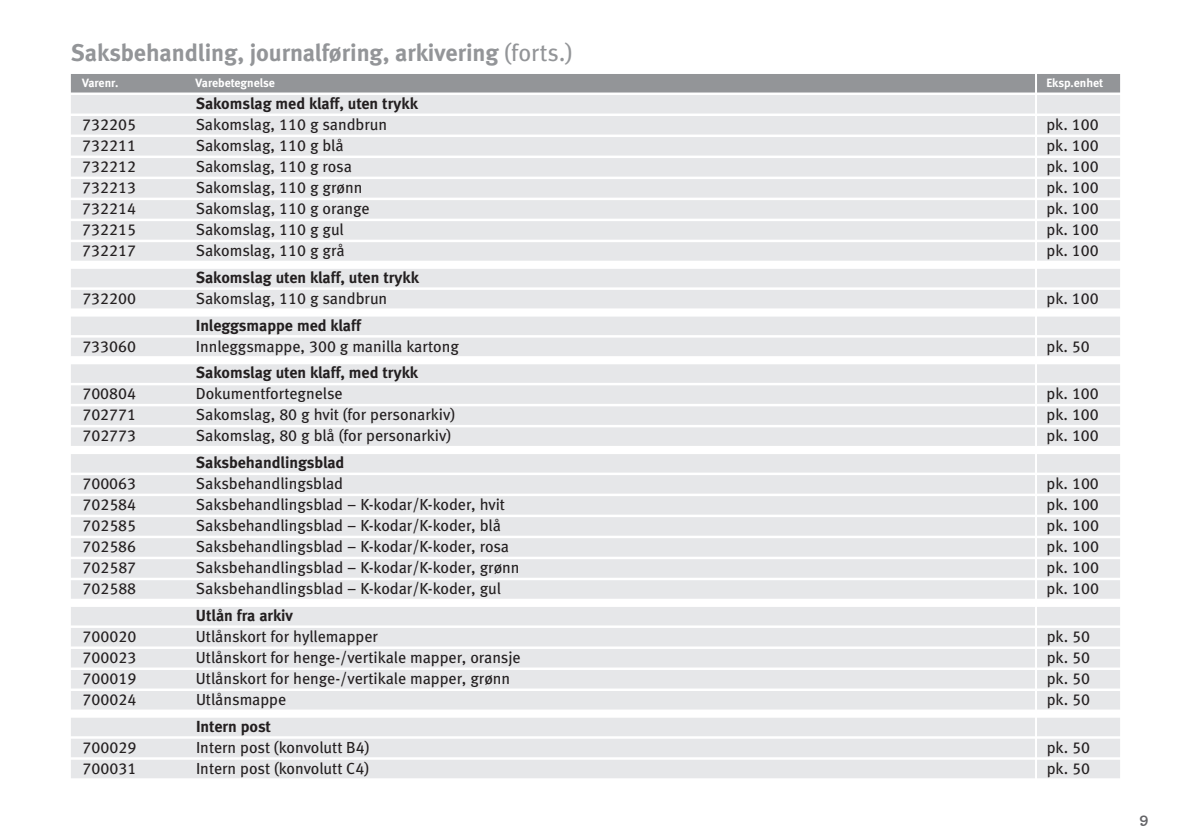
<style>
.page{position:relative;width:1191px;height:840px;background:#fff}
.page>*{position:absolute;margin:0;border:0;box-sizing:border-box;transform-origin:0 0}
.t1{font:24px "Meta Bold LF";color:#939598}
.t2{font:16px "Meta Book LF";color:#231f20}
.t3{font:16px "Meta Bold LF";color:#231f20}
.t4{font:700 16px "Archer";color:#636366}
.t5{font:12px "Meta Bold LF";color:#fff}
.s1{font-family:"Meta Book LF"}
</style>
<div class="page">
<div style="left:71px;top:74px;width:1049px;height:18px;background:#939598"></div>
<div style="left:71px;top:95px;width:1049px;height:18px;background:#e6e7e9"></div>
<div style="left:71px;top:116px;width:1049px;height:18px;background:#e6e7e9"></div>
<div style="left:71px;top:137px;width:1049px;height:18px;background:#e6e7e9"></div>
<div style="left:71px;top:158px;width:1049px;height:18px;background:#e6e7e9"></div>
<div style="left:71px;top:179px;width:1049px;height:18px;background:#e6e7e9"></div>
<div style="left:71px;top:200px;width:1049px;height:18px;background:#e6e7e9"></div>
<div style="left:71px;top:221px;width:1049px;height:18px;background:#e6e7e9"></div>
<div style="left:71px;top:242px;width:1049px;height:18px;background:#e6e7e9"></div>
<div style="left:71px;top:269px;width:1049px;height:18px;background:#e6e7e9"></div>
<div style="left:71px;top:290px;width:1049px;height:18px;background:#e6e7e9"></div>
<div style="left:71px;top:316px;width:1049px;height:19px;background:#e6e7e9"></div>
<div style="left:71px;top:337px;width:1049px;height:19px;background:#e6e7e9"></div>
<div style="left:71px;top:364px;width:1049px;height:18px;background:#e6e7e9"></div>
<div style="left:71px;top:385px;width:1049px;height:18px;background:#e6e7e9"></div>
<div style="left:71px;top:406px;width:1049px;height:18px;background:#e6e7e9"></div>
<div style="left:71px;top:427px;width:1049px;height:18px;background:#e6e7e9"></div>
<div style="left:71px;top:454px;width:1049px;height:18px;background:#e6e7e9"></div>
<div style="left:71px;top:475px;width:1049px;height:18px;background:#e6e7e9"></div>
<div style="left:71px;top:496px;width:1049px;height:18px;background:#e6e7e9"></div>
<div style="left:71px;top:517px;width:1049px;height:18px;background:#e6e7e9"></div>
<div style="left:71px;top:538px;width:1049px;height:18px;background:#e6e7e9"></div>
<div style="left:71px;top:559px;width:1049px;height:18px;background:#e6e7e9"></div>
<div style="left:71px;top:580px;width:1049px;height:18px;background:#e6e7e9"></div>
<div style="left:71px;top:606px;width:1049px;height:19px;background:#e6e7e9"></div>
<div style="left:71px;top:627px;width:1049px;height:19px;background:#e6e7e9"></div>
<div style="left:71px;top:648px;width:1049px;height:19px;background:#e6e7e9"></div>
<div style="left:71px;top:669px;width:1049px;height:19px;background:#e6e7e9"></div>
<div style="left:71px;top:690px;width:1049px;height:19px;background:#e6e7e9"></div>
<div style="left:71px;top:717px;width:1049px;height:18px;background:#e6e7e9"></div>
<div style="left:71px;top:738px;width:1049px;height:18px;background:#e6e7e9"></div>
<div style="left:71px;top:759px;width:1049px;height:18px;background:#e6e7e9"></div>
<hr style="left:1035px;top:43px;width:2px;height:754px;background:#fff">
<h1 class="t1" style="left:71px;top:39px;width:503px">Saksbehandling, journalføring, arkivering <span class="s1">(forts.)</span></h1>
<p class="t5" style="left:82px;top:75px;width:38px">Varenr.</p>
<p class="t5" style="left:196px;top:75px;width:81px">Varebetegnelse</p>
<p class="t5" style="left:1046px;top:75px;width:58px">Eksp.enhet</p>
<p class="t3" style="left:196px;top:94px;width:224px">Sakomslag med klaff, uten trykk</p>
<p class="t2" style="left:82px;top:115px;width:55px">732205</p>
<p class="t2" style="left:196px;top:115px;width:193px">Sakomslag, 110 g sandbrun</p>
<p class="t2" style="left:1046px;top:115px;width:54px">pk. 100</p>
<p class="t2" style="left:82px;top:136px;width:55px">732211</p>
<p class="t2" style="left:196px;top:136px;width:149px">Sakomslag, 110 g blå</p>
<p class="t2" style="left:1046px;top:136px;width:54px">pk. 100</p>
<p class="t2" style="left:82px;top:157px;width:55px">732212</p>
<p class="t2" style="left:196px;top:157px;width:158px">Sakomslag, 110 g rosa</p>
<p class="t2" style="left:1046px;top:157px;width:54px">pk. 100</p>
<p class="t2" style="left:82px;top:178px;width:55px">732213</p>
<p class="t2" style="left:196px;top:178px;width:168px">Sakomslag, 110 g grønn</p>
<p class="t2" style="left:1046px;top:178px;width:54px">pk. 100</p>
<p class="t2" style="left:82px;top:199px;width:55px">732214</p>
<p class="t2" style="left:196px;top:199px;width:175px">Sakomslag, 110 g orange</p>
<p class="t2" style="left:1046px;top:199px;width:54px">pk. 100</p>
<p class="t2" style="left:82px;top:220px;width:55px">732215</p>
<p class="t2" style="left:196px;top:220px;width:150px">Sakomslag, 110 g gul</p>
<p class="t2" style="left:1046px;top:220px;width:54px">pk. 100</p>
<p class="t2" style="left:82px;top:241px;width:55px">732217</p>
<p class="t2" style="left:196px;top:241px;width:150px">Sakomslag, 110 g grå</p>
<p class="t2" style="left:1046px;top:241px;width:54px">pk. 100</p>
<p class="t3" style="left:196px;top:268px;width:225px">Sakomslag uten klaff, uten trykk</p>
<p class="t2" style="left:82px;top:289px;width:55px">732200</p>
<p class="t2" style="left:196px;top:289px;width:193px">Sakomslag, 110 g sandbrun</p>
<p class="t2" style="left:1046px;top:289px;width:54px">pk. 100</p>
<p class="t3" style="left:196px;top:315px;width:167px">Inleggsmappe med klaff</p>
<p class="t2" style="left:82px;top:336px;width:55px">733060</p>
<p class="t2" style="left:196px;top:336px;width:264px">Innleggsmappe, 300 g manilla kartong</p>
<p class="t2" style="left:1046px;top:336px;width:45px">pk. 50</p>
<p class="t3" style="left:196px;top:363px;width:224px">Sakomslag uten klaff, med trykk</p>
<p class="t2" style="left:82px;top:384px;width:55px">700804</p>
<p class="t2" style="left:196px;top:384px;width:148px">Dokumentfortegnelse</p>
<p class="t2" style="left:1046px;top:384px;width:54px">pk. 100</p>
<p class="t2" style="left:82px;top:405px;width:55px">702771</p>
<p class="t2" style="left:196px;top:405px;width:261px">Sakomslag, 80 g hvit (for personarkiv)</p>
<p class="t2" style="left:1046px;top:405px;width:54px">pk. 100</p>
<p class="t2" style="left:82px;top:426px;width:55px">702773</p>
<p class="t2" style="left:196px;top:426px;width:257px">Sakomslag, 80 g blå (for personarkiv)</p>
<p class="t2" style="left:1046px;top:426px;width:54px">pk. 100</p>
<p class="t3" style="left:196px;top:453px;width:150px">Saksbehandlingsblad</p>
<p class="t2" style="left:82px;top:474px;width:55px">700063</p>
<p class="t2" style="left:196px;top:474px;width:149px">Saksbehandlingsblad</p>
<p class="t2" style="left:1046px;top:474px;width:54px">pk. 100</p>
<p class="t2" style="left:82px;top:495px;width:55px">702584</p>
<p class="t2" style="left:196px;top:495px;width:311px">Saksbehandlingsblad – K-kodar/K-koder, hvit</p>
<p class="t2" style="left:1046px;top:495px;width:54px">pk. 100</p>
<p class="t2" style="left:82px;top:516px;width:55px">702585</p>
<p class="t2" style="left:196px;top:516px;width:306px">Saksbehandlingsblad – K-kodar/K-koder, blå</p>
<p class="t2" style="left:1046px;top:516px;width:54px">pk. 100</p>
<p class="t2" style="left:82px;top:537px;width:55px">702586</p>
<p class="t2" style="left:196px;top:537px;width:315px">Saksbehandlingsblad – K-kodar/K-koder, rosa</p>
<p class="t2" style="left:1046px;top:537px;width:54px">pk. 100</p>
<p class="t2" style="left:82px;top:558px;width:55px">702587</p>
<p class="t2" style="left:196px;top:558px;width:325px">Saksbehandlingsblad – K-kodar/K-koder, grønn</p>
<p class="t2" style="left:1046px;top:558px;width:54px">pk. 100</p>
<p class="t2" style="left:82px;top:579px;width:55px">702588</p>
<p class="t2" style="left:196px;top:579px;width:307px">Saksbehandlingsblad – K-kodar/K-koder, gul</p>
<p class="t2" style="left:1046px;top:579px;width:54px">pk. 100</p>
<p class="t3" style="left:196px;top:605px;width:99px">Utlån fra arkiv</p>
<p class="t2" style="left:82px;top:626px;width:55px">700020</p>
<p class="t2" style="left:196px;top:626px;width:183px">Utlånskort for hyllemapper</p>
<p class="t2" style="left:1046px;top:626px;width:45px">pk. 50</p>
<p class="t2" style="left:83px;top:647px;width:55px">700023</p>
<p class="t2" style="left:196px;top:647px;width:326px">Utlånskort for henge-/vertikale mapper, oransje</p>
<p class="t2" style="left:1046px;top:647px;width:45px">pk. 50</p>
<p class="t2" style="left:83px;top:668px;width:55px">700019</p>
<p class="t2" style="left:196px;top:668px;width:316px">Utlånskort for henge-/vertikale mapper, grønn</p>
<p class="t2" style="left:1046px;top:668px;width:45px">pk. 50</p>
<p class="t2" style="left:83px;top:689px;width:55px">700024</p>
<p class="t2" style="left:196px;top:689px;width:92px">Utlånsmappe</p>
<p class="t2" style="left:1046px;top:689px;width:45px">pk. 50</p>
<p class="t3" style="left:196px;top:716px;width:77px">Intern post</p>
<p class="t2" style="left:83px;top:737px;width:55px">700029</p>
<p class="t2" style="left:196px;top:737px;width:175px">Intern post (konvolutt B4)</p>
<p class="t2" style="left:1046px;top:737px;width:45px">pk. 50</p>
<p class="t2" style="left:83px;top:758px;width:55px">700031</p>
<p class="t2" style="left:196px;top:758px;width:174px">Intern post (konvolutt C4)</p>
<p class="t2" style="left:1046px;top:758px;width:45px">pk. 50</p>
<p class="t4" style="left:1139px;top:805px;width:11px">9</p>
</div>
